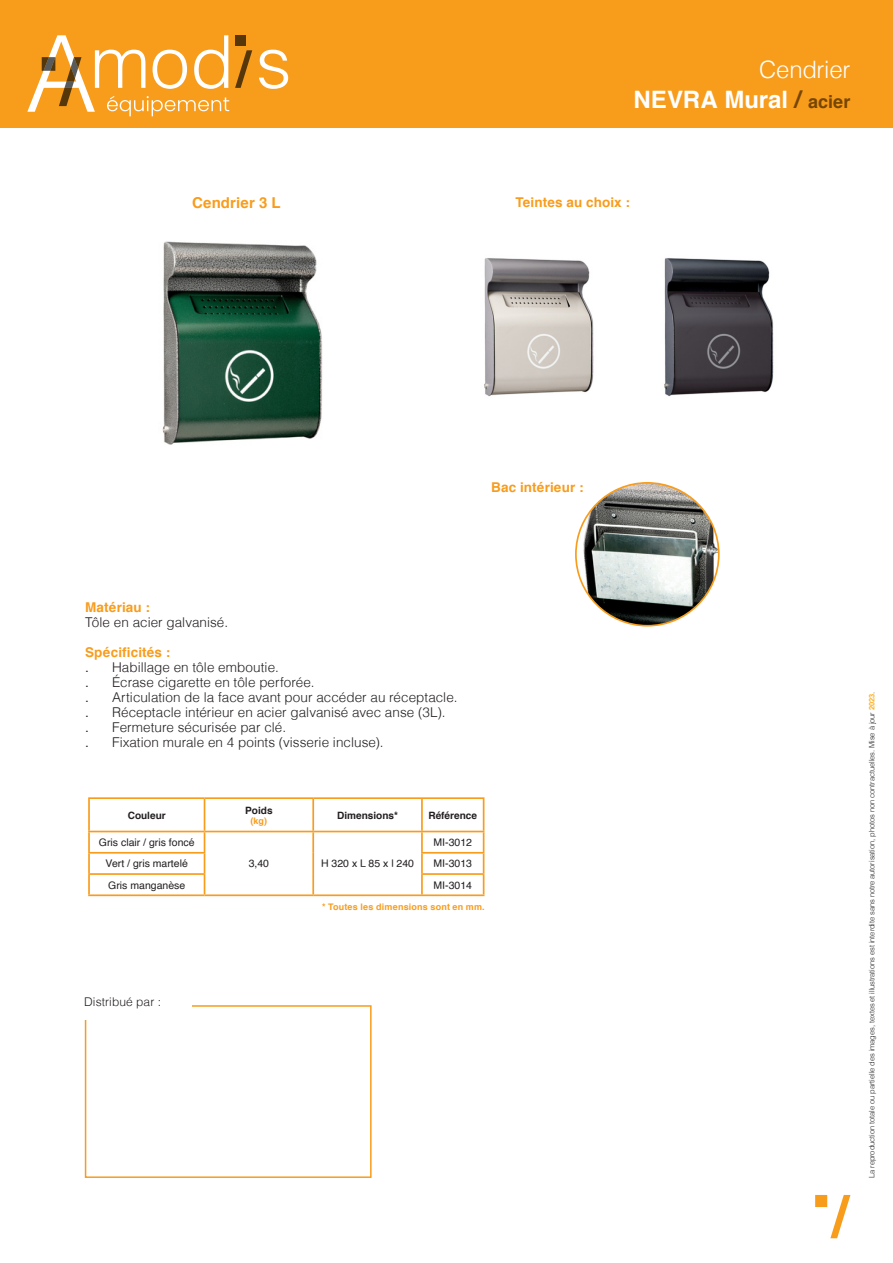
<style>
.page{position:relative;width:893px;height:1263px;background:#fff}
.page>*{position:absolute;margin:0;border:0;box-sizing:border-box;transform-origin:0 0}
.t1{font:700 24px "Helvetica";color:#fff}
.t2{font:300 24px "Helvetica";letter-spacing:-.01em;color:#fff}
.SousTitreCourant{font:700 15px "Helvetica";letter-spacing:.01em;color:#f89c1c}
.SousTitreCourant-2{font:300 13.5px "Helvetica";letter-spacing:.005em;color:#231f20}
.SousTitreCourant-3{font:700 13.5px "Helvetica";letter-spacing:.01em;color:#f89c1c}
.t3{font:13.5px "Arial";color:#231f20}
.SousTitreCourant-4{font:300 12px "Helvetica";letter-spacing:.01em;color:#231f20}
.TexteCellule{font:10.5px "Helvetica";color:#231f20}
.TitreTableau{font:700 10.05px "Helvetica";color:#231f20}
.LégendeTableau{font:700 9px "Helvetica";letter-spacing:.02em;color:#f89c1c}
.TitreTableau-2{font:700 9px "Helvetica";color:#f89c1c}
.Texte_Courant{font:300 7.5px "Helvetica";letter-spacing:-.01em;color:#231f20}
.s1{color:#744600}
.s2{font-size:18px;color:#744600}
.s3{font-weight:700;color:#fbaf25}
</style>
<div class="page">
<div style="left:0;top:0;width:893px;height:128px;background:#f89c1c"></div>
<svg style="left:815px;top:1195px;width:35px;height:43px"></svg>
<div style="left:85px;top:1005px;width:287px;height:173px;border:2px solid #f89c1c"></div>
<div style="left:81px;top:997px;width:111px;height:22px;background:#fff"></div>
<svg style="left:235px;top:50px;width:17px;height:38px"></svg>
<div style="left:235px;top:35px;width:10px;height:11px;background:#55370a"></div>
<svg style="left:259px;top:50px;width:29px;height:39px"></svg>
<svg style="left:27px;top:35px;width:202px;height:81px"></svg>
<hr style="left:88px;top:797px;width:117px;height:2px;background:#f89c1c">
<hr style="left:205px;top:797px;width:108px;height:2px;background:#f89c1c">
<hr style="left:313px;top:797px;width:109px;height:2px;background:#f89c1c">
<hr style="left:422px;top:797px;width:62px;height:2px;background:#f89c1c">
<svg style="left:88px;top:798px;width:396px;height:96px"></svg>
<hr style="left:88px;top:894px;width:117px;height:2px;background:#f89c1c">
<hr style="left:205px;top:894px;width:108px;height:2px;background:#f89c1c">
<hr style="left:313px;top:894px;width:109px;height:2px;background:#f89c1c">
<hr style="left:422px;top:894px;width:62px;height:2px;background:#f89c1c">
<img style="left:162px;top:241px;width:161px;height:204px">
<img style="left:576px;top:483px;width:142px;height:143px">
<img style="left:484px;top:258px;width:110px;height:139px">
<img style="left:664px;top:258px;width:110px;height:139px">
<p class="SousTitreCourant" style="left:192px;top:190px;width:90px">Cendrier 3 L</p>
<p class="t2" style="left:759px;top:54px;width:93px">Cendrier</p>
<p class="t1" style="left:634px;top:80px;width:218px">NEVRA Mural <span class="s1">/</span> <span class="s2">acier</span></p>
<p class="SousTitreCourant-3" style="left:515px;top:191px;width:116px">Teintes au choix :</p>
<p class="SousTitreCourant-3" style="left:491px;top:476px;width:94px">Bac intérieur :</p>
<p class="SousTitreCourant-3" style="left:85px;top:596px;width:66px">Matériau :</p>
<p class="SousTitreCourant-2" style="left:85px;top:614px;width:145px">Tôle en acier galvanisé.</p>
<p class="SousTitreCourant-3" style="left:85px;top:641px;width:87px">Spécificités :</p>
<p class="t3" style="left:85px;top:658px;width:5px">.</p>
<p class="SousTitreCourant-2" style="left:112px;top:659px;width:168px">Habillage en tôle emboutie.</p>
<p class="t3" style="left:85px;top:673px;width:5px">.</p>
<p class="SousTitreCourant-2" style="left:112px;top:674px;width:204px">Écrase cigarette en tôle perforée.</p>
<p class="t3" style="left:85px;top:688px;width:5px">.</p>
<p class="SousTitreCourant-2" style="left:112px;top:689px;width:347px">Articulation de la face avant pour accéder au réceptacle.</p>
<p class="t3" style="left:85px;top:703px;width:5px">.</p>
<p class="SousTitreCourant-2" style="left:112px;top:704px;width:335px">Réceptacle intérieur en acier galvanisé avec anse (3L).</p>
<p class="t3" style="left:85px;top:718px;width:5px">.</p>
<p class="SousTitreCourant-2" style="left:112px;top:719px;width:176px">Fermeture sécurisée par clé.</p>
<p class="t3" style="left:85px;top:733px;width:5px">.</p>
<p class="SousTitreCourant-2" style="left:112px;top:734px;width:273px">Fixation murale en 4 points (visserie incluse).</p>
<p class="TitreTableau" style="left:128px;top:807px;width:40px">Couleur</p>
<p class="TexteCellule" style="left:99px;top:834px;width:97px">Gris clair / gris foncé</p>
<p class="TitreTableau" style="left:245px;top:802px;width:29px">Poids</p>
<p class="TitreTableau-2" style="left:251px;top:813px;width:18px">(kg)</p>
<p class="TitreTableau" style="left:337px;top:807px;width:63px">Dimensions*</p>
<p class="TitreTableau" style="left:428px;top:807px;width:50px">Référence</p>
<p class="TexteCellule" style="left:433px;top:834px;width:40px">MI-3012</p>
<p class="TexteCellule" style="left:106px;top:855px;width:84px">Vert / gris martelé</p>
<p class="TexteCellule" style="left:433px;top:855px;width:40px">MI-3013</p>
<p class="TexteCellule" style="left:108px;top:877px;width:79px">Gris manganèse</p>
<p class="TexteCellule" style="left:433px;top:877px;width:40px">MI-3014</p>
<p class="TexteCellule" style="left:249px;top:855px;width:22px">3,40</p>
<p class="TexteCellule" style="left:321px;top:855px;width:95px">H 320 x L 85 x l 240</p>
<p class="SousTitreCourant-4" style="left:84px;top:994px;width:78px">Distribué par :</p>
<p class="LégendeTableau" style="left:322px;top:900px;width:164px">* Toutes les dimensions sont en mm.</p>
<p class="Texte_Courant" style="left:867px;top:1178px;width:488px;rotate:-90deg">La reproduction totale ou partielle des images, textes et illustrations est interdite sans notre autorisation, photos non contractuelles. Mise à jour <span class="s3">2023</span>.</p>
</div>
